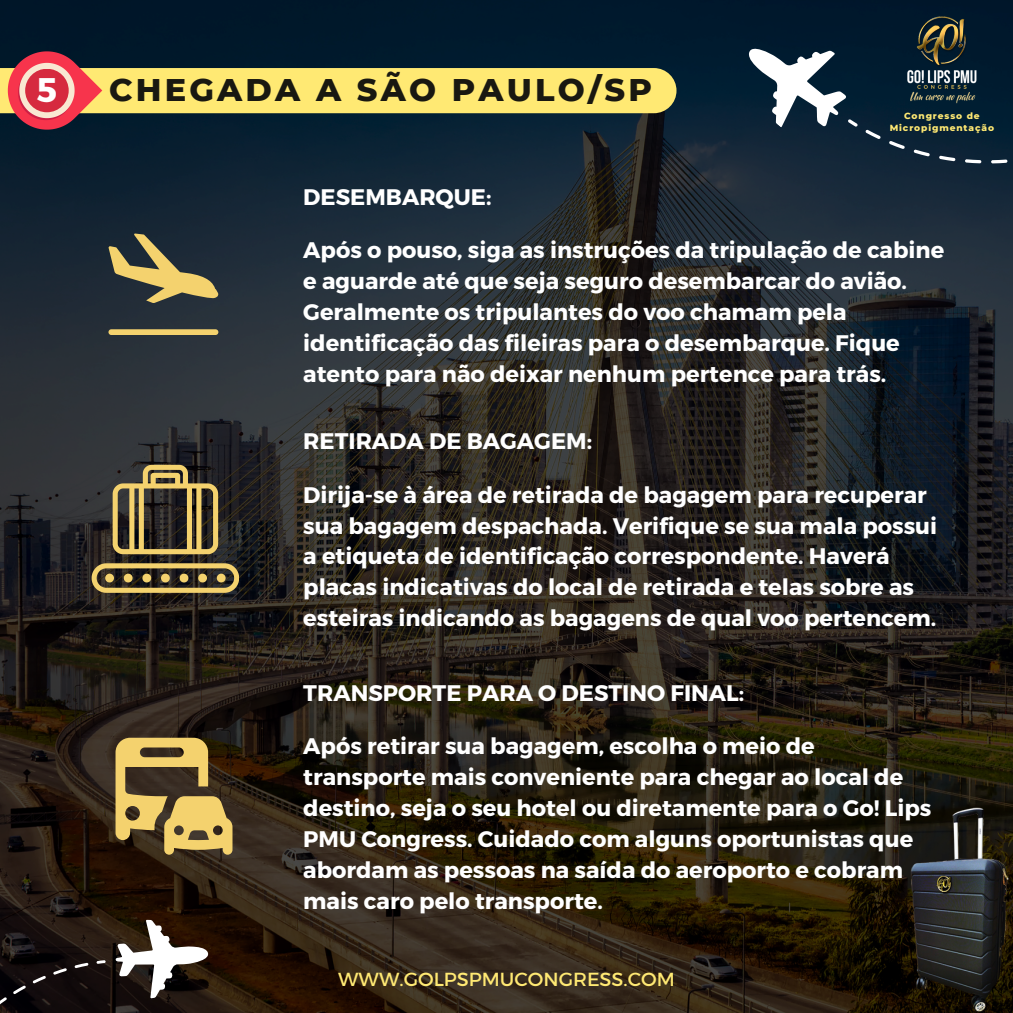
<style>
.page{position:relative;width:1013px;height:1013px;background:#fff}
.page>*{position:absolute;margin:0;border:0;box-sizing:border-box;transform-origin:0 0}
.t1{font:700 34.12px "Montserrat";color:#fff}
.t2{font:800 32px "Montserrat";letter-spacing:.1em;color:#191811}
.t3{font:700 22.5px/31px "Montserrat";color:#fff}
.t4{font:19.25px "Kief Montaser Regular";color:#ffe973}
.t5{font:800 9px/12.5px "Montserrat";letter-spacing:.1em;color:#ffe973;text-align:center}
</style>
<div class="page">
<img style="left:0;top:0;width:1012px;height:1012px">
<svg style="left:722px;top:8px;width:125px;height:143px"></svg>
<svg style="left:847px;top:0;width:165px;height:265px"></svg>
<svg style="left:115px;top:919px;width:96px;height:79px"></svg>
<svg style="left:0;top:960px;width:106px;height:52px"></svg>
<img style="left:893px;top:11px;width:97px;height:99px">
<img style="left:851px;top:806px;width:161px;height:206px">
<div style="left:0;top:68px;width:676px;height:45px;background:#ffe973"></div>
<svg style="left:0;top:35px;width:102px;height:111px"></svg>
<div style="left:25px;top:69px;width:44px;height:43px;background:#d62a3f;border-radius:50%"></div>
<svg style="left:108px;top:233px;width:114px;height:70px"></svg>
<div style="left:108px;top:329px;width:110px;height:6px;background:#f4d26e;border-radius:3px"></div>
<svg style="left:113px;top:465px;width:105px;height:89px"></svg>
<svg style="left:92px;top:563px;width:147px;height:30px"></svg>
<svg style="left:115px;top:737px;width:117px;height:117px"></svg>
<p class="t1" style="left:37px;top:68px;width:22px">5</p>
<p class="t2" style="left:109px;top:70px;width:544px">CHEGADA A SÃO PAULO/SP</p>
<p class="t5" style="left:889px;top:109px;width:106px">Congresso de<br>Micropigmentação</p>
<p class="t3" style="left:303px;top:180px;width:190px">DESEMBARQUE:</p>
<p class="t3" style="left:303px;top:233px;width:642px">Após o pouso, siga as instruções da tripulação de cabine e aguarde até que seja seguro desembarcar do avião.<br>Geralmente os tripulantes do voo chamam pela identificação das fileiras para o desembarque. Fique atento para não deixar nenhum pertence para trás.</p>
<p class="t3" style="left:303px;top:424px;width:290px">RETIRADA DE BAGAGEM:</p>
<p class="t3" style="left:303px;top:478px;width:635px">Dirija-se à área de retirada de bagagem para recuperar sua bagagem despachada. Verifique se sua mala possui a etiqueta de identificação correspondente. Haverá placas indicativas do local de retirada e telas sobre as esteiras indicando as bagagens de qual voo pertencem.</p>
<p class="t3" style="left:303px;top:676px;width:442px">TRANSPORTE PARA O DESTINO FINAL:</p>
<p class="t3" style="left:303px;top:729px;width:629px">Após retirar sua bagagem, escolha o meio de transporte mais conveniente para chegar ao local de destino, seja o seu hotel ou diretamente para o Go! Lips PMU Congress. Cuidado com alguns oportunistas que abordam as pessoas na saída do aeroporto e cobram mais caro pelo transporte.</p>
<p class="t4" style="left:338px;top:967px;width:338px">WWW.GOLPSPMUCONGRESS.COM</p>
</div>
